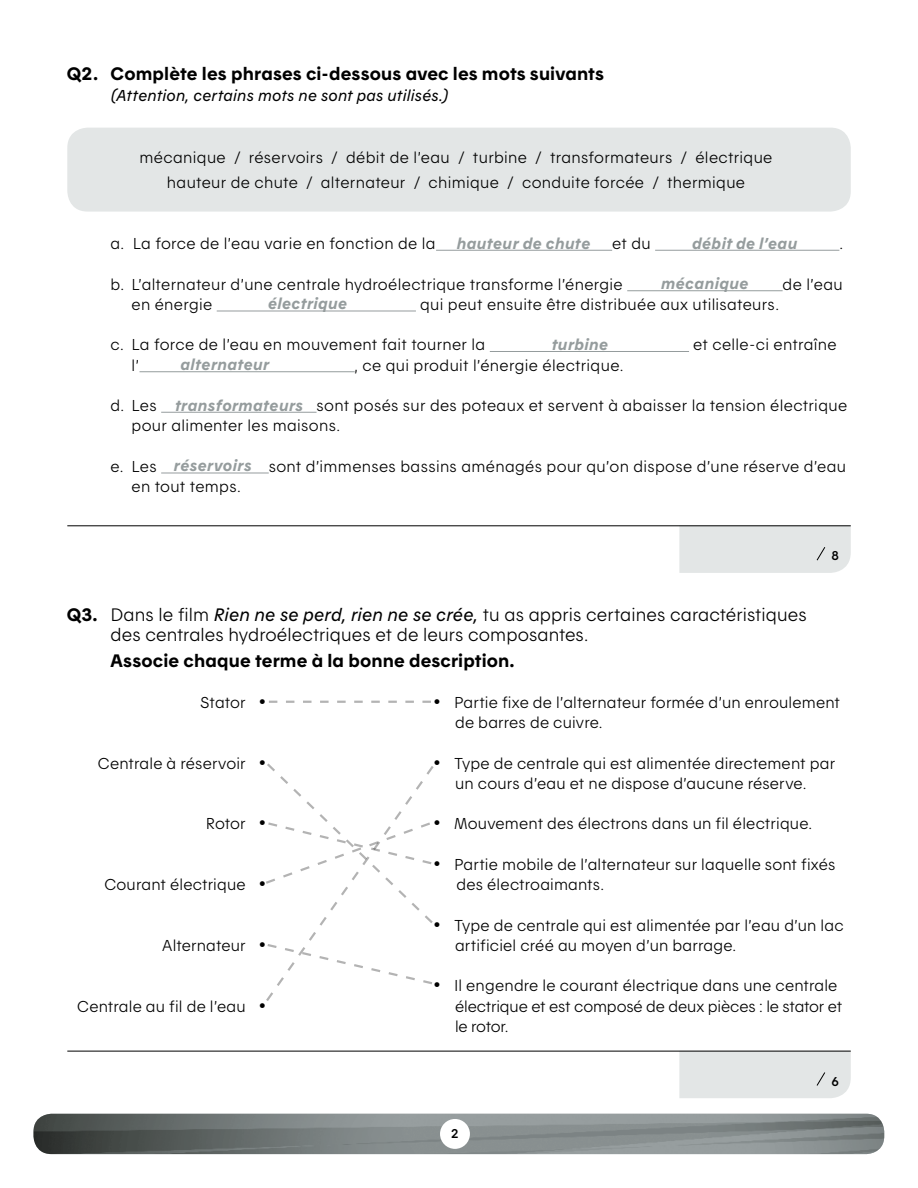
<style>
.page{position:relative;width:918px;height:1188px;background:#fff}
.page>*{position:absolute;margin:0;border:0;box-sizing:border-box;transform-origin:0 0}
.t1{font:18px/20.2px "Hydro Quebec Maigre";letter-spacing:.005em;color:#000}
.t2{font:18px "Hydro Quebec Gras";letter-spacing:.01em;color:#000}
.t3{font:15.75px/20.2px "Hydro Quebec Maigre";letter-spacing:.015em;color:#000}
.t4{font:15.75px/20.2px "Hydro Quebec Maigre";letter-spacing:-.005em;color:#000}
.t5{font:15.75px "Hydro Quebec Gras Italique";letter-spacing:.025em;color:#959c9d}
.t6{font:15.75px "Hydro Quebec Italique";letter-spacing:.01em;color:#000}
.t7{font:12.75px "Hydro Quebec Demi";color:#000}
.s1{font-family:"Hydro Quebec Gras"}
.s2{font-family:"Hydro Quebec Italique"}
.s3{font-size:31.5px}
</style>
<div class="page">
<img style="left:33px;top:1114px;width:851px;height:40px">
<hr style="left:436px;top:250px;width:176px;height:1px;background:#959c9d">
<hr style="left:655px;top:250px;width:184px;height:1px;background:#959c9d">
<hr style="left:627px;top:290px;width:156px;height:1px;background:#959c9d">
<hr style="left:217px;top:311px;width:199px;height:1px;background:#959c9d">
<hr style="left:490px;top:351px;width:199px;height:1px;background:#959c9d">
<hr style="left:140px;top:371px;width:215px;height:1px;background:#959c9d">
<hr style="left:161px;top:412px;width:156px;height:1px;background:#959c9d">
<hr style="left:161px;top:473px;width:108px;height:1px;background:#959c9d">
<hr style="left:67px;top:526px;width:784px;height:1px;background:#000">
<hr style="left:67px;top:1051px;width:784px;height:1px;background:#000">
<div style="left:679px;top:526px;width:172px;height:47px;background:#e3e6e6"></div>
<div style="left:679px;top:1051px;width:172px;height:47px;background:#e3e6e6"></div>
<div style="left:440px;top:1119px;width:30px;height:30px;background:#fff;border-radius:50%"></div>
<div style="left:67px;top:128px;width:784px;height:84px;background:#e3e6e6;border-radius:20px"></div>
<svg style="left:269px;top:701px;width:162px;height:2px"></svg>
<svg style="left:266px;top:763px;width:168px;height:238px"></svg>
<p class="t2" style="left:67px;top:63px;width:539px">Q2. Complète les phrases ci-dessous avec les mots suivants</p>
<p class="t6" style="left:110px;top:85px;width:340px">(Attention, certains mots ne sont pas utilisés.)</p>
<p class="t3" style="left:140px;top:144px;width:634px;line-height:25.5px;text-align:center">mécanique / réservoirs / débit de l’eau / turbine / transformateurs / électrique hauteur de chute / alternateur / chimique / conduite forcée / thermique</p>
<p class="t5" style="left:692px;top:233px;width:107px">débit de l’eau</p>
<p class="t5" style="left:661px;top:274px;width:89px">mécanique</p>
<p class="t5" style="left:457px;top:233px;width:135px">hauteur de chute</p>
<p class="t3" style="left:110px;top:233px;width:327px">a. La force de l’eau varie en fonction de la</p>
<p class="t3" style="left:612px;top:233px;width:40px">et du</p>
<p class="t3" style="left:839px;top:233px;width:5px">.</p>
<p class="t3" style="left:110px;top:273px;width:514px">b. L’alternateur d’une centrale hydroélectrique transforme l’énergie</p>
<p class="t3" style="left:783px;top:273px;width:62px">de l’eau</p>
<p class="t3" style="left:131px;top:294px;width:82px">en énergie</p>
<p class="t3" style="left:420px;top:294px;width:361px">qui peut ensuite être distribuée aux utilisateurs.</p>
<p class="t3" style="left:110px;top:334px;width:376px">c. La force de l’eau en mouvement fait tourner la</p>
<p class="t3" style="left:693px;top:334px;width:145px">et celle-ci entraîne</p>
<p class="t3" style="left:131px;top:354px;width:9px">l’</p>
<p class="t3" style="left:355px;top:354px;width:270px">, ce qui produit l’énergie électrique.</p>
<p class="t3" style="left:110px;top:395px;width:48px">d. Les</p>
<p class="t5" style="left:268px;top:294px;width:81px">électrique</p>
<p class="t5" style="left:552px;top:335px;width:58px">turbine</p>
<p class="t5" style="left:180px;top:355px;width:90px">alternateur</p>
<p class="t5" style="left:175px;top:395px;width:130px">transformateurs</p>
<p class="t3" style="left:131px;top:395px;width:717px;text-indent:185px">sont posés sur des poteaux et servent à abaisser la tension électrique pour alimenter les maisons.</p>
<p class="t3" style="left:110px;top:456px;width:48px">e. Les</p>
<p class="t3" style="left:269px;top:456px;width:579px">sont d’immenses bassins aménagés pour qu’on dispose d’une réserve d’eau</p>
<p class="t3" style="left:131px;top:476px;width:111px">en tout temps.</p>
<p class="t5" style="left:174px;top:456px;width:79px">réservoirs</p>
<p class="t1" style="left:110px;top:604px;width:698px;text-indent:-44px"><span class="s1">Q3.</span> Dans le film <span class="s2">Rien ne se perd, rien ne se crée,</span> tu as appris certaines caractéristiques des centrales hydroélectriques et de leurs composantes.</p>
<p class="t2" style="left:110px;top:649px;width:406px">Associe chaque terme à la bonne description.</p>
<p class="t7" style="left:832px;top:548px;width:9px">8</p>
<p class="t3" style="left:200px;top:692px;width:69px">Stator <span class="s3">•</span></p>
<p class="t3" style="left:98px;top:753px;width:171px">Centrale à réservoir <span class="s3">•</span></p>
<p class="t3" style="left:206px;top:813px;width:63px">Rotor <span class="s3">•</span></p>
<p class="t3" style="left:104px;top:874px;width:164px">Courant électrique <span class="s3">•</span></p>
<p class="t3" style="left:162px;top:935px;width:106px">Alternateur <span class="s3">•</span></p>
<p class="t3" style="left:77px;top:996px;width:191px">Centrale au fil de l’eau <span class="s3">•</span></p>
<p class="t3" style="left:455px;top:692px;width:387px;text-indent:-23px"><span class="s3">•</span> Partie fixe de l’alternateur formée d’un enroulement de barres de cuivre.</p>
<p class="t3" style="left:433px;top:753px;width:404px;text-align:center"><span class="s3">•</span> Type de centrale qui est alimentée directement par un cours d’eau et ne dispose d’aucune réserve.</p>
<p class="t3" style="left:433px;top:813px;width:381px"><span class="s3">•</span> Mouvement des électrons dans un fil électrique.</p>
<p class="t3" style="left:456px;top:854px;width:381px;text-indent:-24px"><span class="s3">•</span> Partie mobile de l’alternateur sur laquelle sont fixés des électroaimants.</p>
<p class="t3" style="left:455px;top:915px;width:390px;text-indent:-23px"><span class="s3">•</span> Type de centrale qui est alimentée par l’eau d’un lac artificiel créé au moyen d’un barrage.</p>
<p class="t4" style="left:455px;top:975px;width:389px;text-indent:-23px"><span class="s3">•</span> Il engendre le courant électrique dans une centrale électrique et est composé de deux pièces : le stator et le rotor.</p>
<p class="t7" style="left:451px;top:1126px;width:9px">2</p>
<p class="t7" style="left:832px;top:1073px;width:9px">6</p>
</div>
